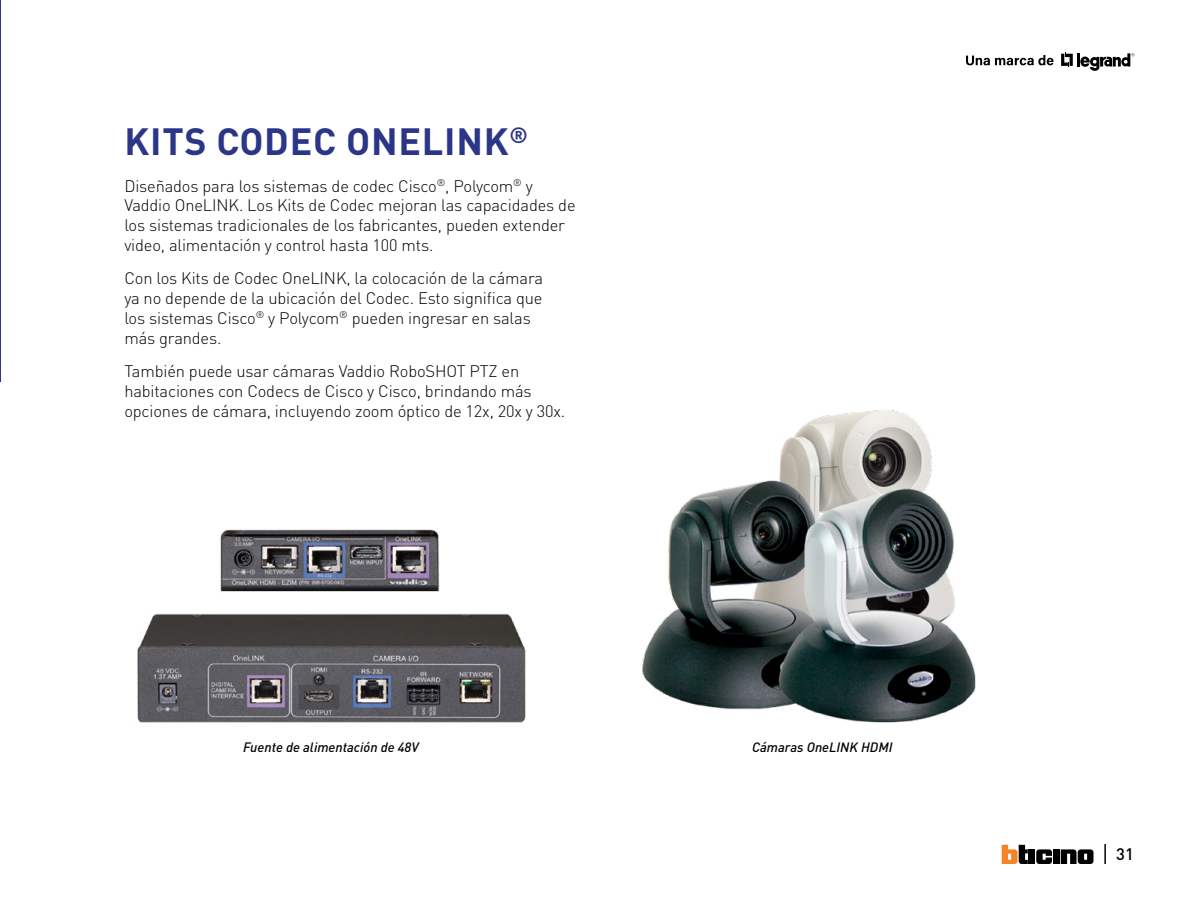
<style>
.page{position:relative;width:1188px;height:918px;background:#fff}
.page>*{position:absolute;margin:0;border:0;box-sizing:border-box;transform-origin:0 0}
.t1{font:700 37.5px "DIN Pro";letter-spacing:.02em;color:#2c3688}
.t2{font:300 16.5px/19.8px "DIN Pro";letter-spacing:-.01em;color:#000}
.t3{font:500 16.5px "DIN Pro";color:#000}
.t4{font:italic 500 13.5px "DIN Pro";color:#000}
</style>
<div class="page">
<svg style="left:1061px;top:53px;width:12px;height:14px"></svg>
<hr style="left:1077px;top:53px;width:3px;height:14px;background:#000">
<svg style="left:1080px;top:53px;width:54px;height:18px"></svg>
<svg style="left:966px;top:55px;width:88px;height:10px"></svg>
<hr style="left:0;top:0;width:1px;height:382px;background:#2c3688">
<img style="left:642px;top:410px;width:334px;height:313px">
<img style="left:137px;top:613px;width:389px;height:110px">
<img style="left:220px;top:529px;width:220px;height:63px">
<hr style="left:1104px;top:844px;width:2px;height:20px;background:#000">
<svg style="left:1036px;top:849px;width:16px;height:15px"></svg>
<div style="left:1053px;top:849px;width:7px;height:15px;background:#000"></div>
<div style="left:1029px;top:849px;width:6px;height:15px;background:#000"></div>
<svg style="left:1002px;top:845px;width:26px;height:19px"></svg>
<svg style="left:1061px;top:849px;width:33px;height:15px"></svg>
<h1 class="t1" style="left:125px;top:116px;width:405px">KITS CODEC ONELINK<sup>®</sup></h1>
<p class="t2" style="left:124px;top:175px;width:453px">Diseñados para los sistemas de codec Cisco<sup>®</sup>, Polycom<sup>®</sup> y Vaddio OneLINK. Los Kits de Codec mejoran las capacidades de los sistemas tradicionales de los fabricantes, pueden extender video, alimentación y control hasta 100 mts.</p>
<p class="t2" style="left:124px;top:268px;width:420px">Con los Kits de Codec OneLINK, la colocación de la cámara ya no depende de la ubicación del Codec. Esto significa que los sistemas Cisco<sup>®</sup> y Polycom<sup>®</sup> pueden ingresar en salas más grandes.</p>
<p class="t2" style="left:124px;top:360px;width:442px">También puede usar cámaras Vaddio RoboSHOT PTZ en habitaciones con Codecs de Cisco y Cisco, brindando más opciones de cámara, incluyendo zoom óptico de 12x, 20x y 30x.</p>
<p class="t4" style="left:243px;top:738px;width:177px">Fuente de alimentación de 48V</p>
<p class="t4" style="left:752px;top:738px;width:142px">Cámaras OneLINK HDMI</p>
<p class="t3" style="left:1116px;top:843px;width:19px">31</p>
</div>
